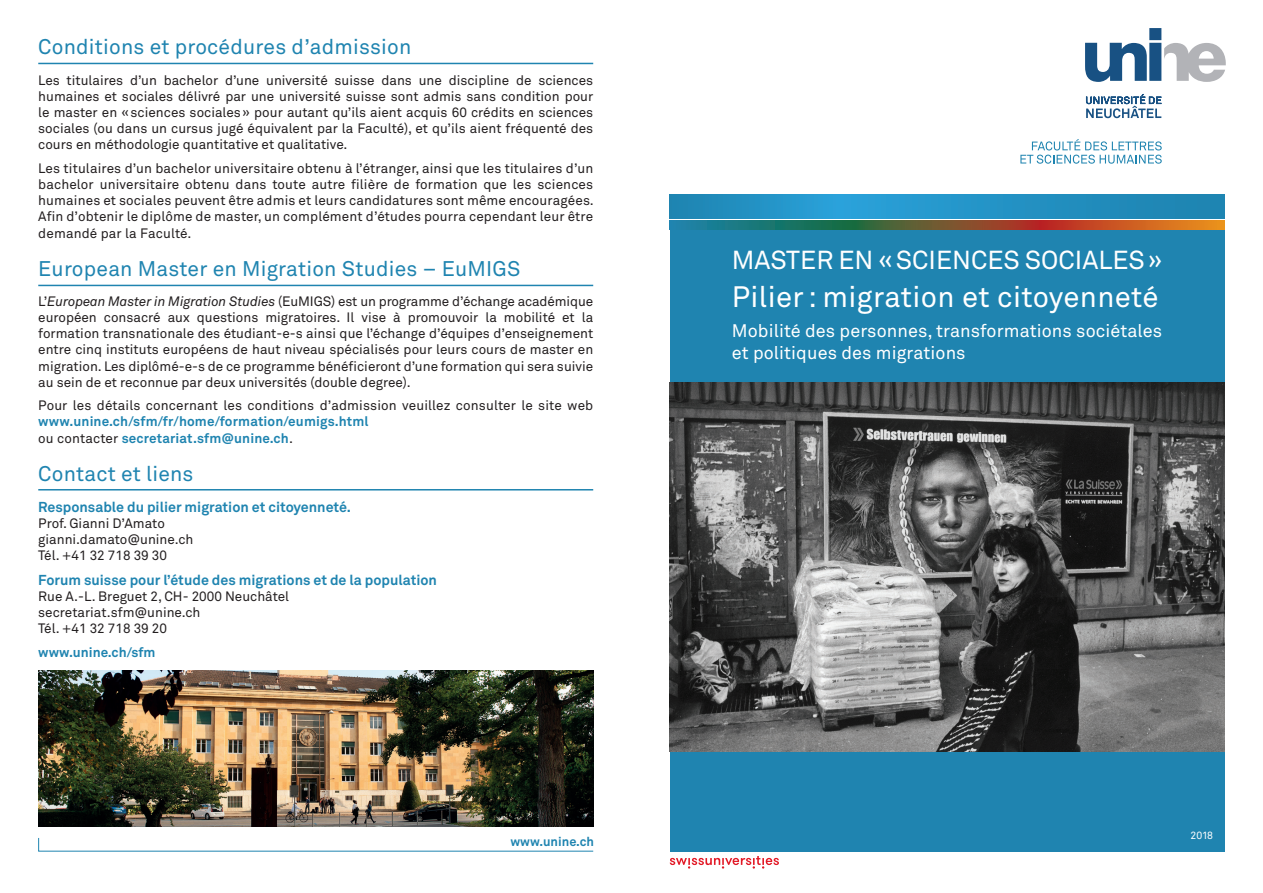
<style>
.page{position:relative;width:1263px;height:893px;background:#fff}
.page>*{position:absolute;margin:0;border:0;box-sizing:border-box;transform-origin:0 0}
.t1{font:29.25px "Akkurat";letter-spacing:.01em;color:#fff}
.t2{font:25.8px "Akkurat";color:#fff}
.t3{font:21px "Akkurat";letter-spacing:.01em;color:#1f84b0}
.t4{font:18px/21.6px "Akkurat";letter-spacing:.005em;color:#fff}
.t5{font:700 14.25px "Akkurat";color:#1f84b0}
.t6{font:13.5px/16.2px "Akkurat";color:#231f20;text-align:justify}
.t7{font:700 13.5px/16.2px "Akkurat";letter-spacing:.01em;color:#1f84b0}
.t8{font:700 12.75px "Akkurat";color:#1f84b0}
.t9{font:10.5px "Akkurat";color:#fff}
.s1{font-style:italic}
.s2{font-weight:400;color:#231f20}
</style>
<div class="page">
<div style="left:670px;top:224px;width:555px;height:627px;background:#1f84b0"></div>
<svg style="left:670px;top:195px;width:555px;height:24px;background:#2391c3"></svg>
<svg style="left:670px;top:221px;width:185px;height:9px;background:#197775"></svg>
<svg style="left:855px;top:221px;width:185px;height:9px;background:#745130"></svg>
<svg style="left:1040px;top:221px;width:185px;height:9px;background:#d05d21"></svg>
<img style="left:670px;top:383px;width:555px;height:369px">
<svg style="left:38px;top:838px;width:556px;height:14px"></svg>
<hr style="left:38px;top:63px;width:555px;height:1px;background:#1f84b0">
<svg style="left:670px;top:856px;width:109px;height:13px"></svg>
<svg style="left:1086px;top:94px;width:75px;height:24px"></svg>
<svg style="left:1020px;top:139px;width:142px;height:25px"></svg>
<svg style="left:1085px;top:28px;width:141px;height:54px"></svg>
<img style="left:38px;top:670px;width:555px;height:156px">
<hr style="left:38px;top:285px;width:555px;height:1px;background:#1f84b0">
<hr style="left:38px;top:489px;width:555px;height:1px;background:#1f84b0">
<h3 class="t3" style="left:38px;top:35px;width:375px">Conditions et procédures d’admission</h3>
<p class="t6" style="left:38px;top:72px;width:556px">Les titulaires d’un bachelor d’une université suisse dans une discipline de sciences humaines et sociales délivré par une université suisse sont admis sans condition pour le master en «sciences sociales» pour autant qu’ils aient acquis 60 crédits en sciences sociales (ou dans un cursus jugé équivalent par la Faculté), et qu’ils aient fréquenté des cours en méthodologie quantitative et qualitative.</p>
<p class="t6" style="left:38px;top:160px;width:557px">Les titulaires d’un bachelor universitaire obtenu à l’étranger, ainsi que les titulaires d’un bachelor universitaire obtenu dans toute autre filière de formation que les sciences humaines et sociales peuvent être admis et leurs candidatures sont même encouragées.<br>Afin d’obtenir le diplôme de master, un complément d’études pourra cependant leur être demandé par la Faculté.</p>
<h3 class="t3" style="left:38px;top:256px;width:484px">European Master en Migration Studies – EuMIGS</h3>
<p class="t6" style="left:38px;top:293px;width:556px">L’<span class="s1">European Master in Migration Studies</span> (EuMIGS) est un programme d’échange académique européen consacré aux questions migratoires. Il vise à promouvoir la mobilité et la formation transnationale des étudiant-e-s ainsi que l’échange d’équipes d’enseignement entre cinq instituts européens de haut niveau spécialisés pour leurs cours de master en migration. Les diplômé-e-s de ce programme bénéficieront d’une formation qui sera suivie au sein de et reconnue par deux universités (double degree).</p>
<p class="t6" style="left:38px;top:398px;width:556px">Pour les détails concernant les conditions d’admission veuillez consulter le site web</p>
<p class="t7" style="left:38px;top:414px;width:332px">www.unine.ch/sfm/fr/home/formation/eumigs.html <span class="s2">ou contacter</span> secretariat.sfm@unine.ch<span class="s2">.</span></p>
<h3 class="t3" style="left:38px;top:461px;width:157px">Contact et liens</h3>
<p class="t5" style="left:38px;top:498px;width:314px">Responsable du pilier migration et citoyenneté.</p>
<p class="t6" style="left:38px;top:515px;width:157px;text-align:left">Prof. Gianni D’Amato gianni.damato@unine.ch<br>Tél. +41 32 718 39 30</p>
<p class="t5" style="left:38px;top:571px;width:400px">Forum suisse pour l’étude des migrations et de la population</p>
<p class="t6" style="left:38px;top:588px;width:252px;text-align:left">Rue A.-L. Breguet 2, CH- 2000 Neuchâtel secretariat.sfm@unine.ch<br>Tél. +41 32 718 39 20</p>
<p class="t7" style="left:38px;top:644px;width:119px">www.unine.ch/sfm</p>
<p class="t8" style="left:510px;top:834px;width:85px">www.unine.ch</p>
<h2 class="t2" style="left:732px;top:245px;width:432px">MASTER EN «SCIENCES SOCIALES»</h2>
<h1 class="t1" style="left:732px;top:280px;width:428px">Pilier: migration et citoyenneté</h1>
<h3 class="t4" style="left:732px;top:320px;width:432px">Mobilité des personnes, transformations sociétales et politiques des migrations</h3>
<p class="t9" style="left:1190px;top:829px;width:24px">2018</p>
</div>
